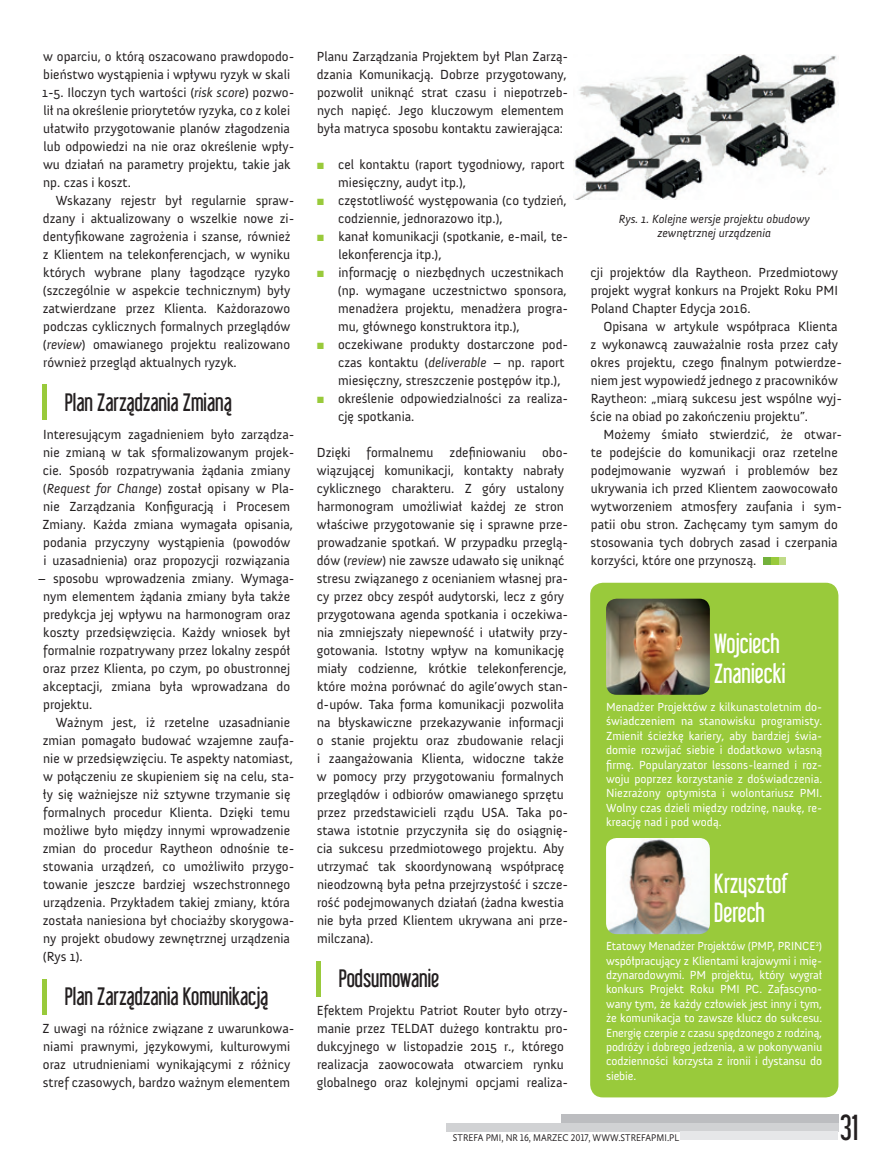
<style>
.page{position:relative;width:881px;height:1174px;background:#fff}
.page>*{position:absolute;margin:0;border:0;box-sizing:border-box;transform-origin:0 0}
.t1{font:32.25px "Libel Suit";color:#231f20}
.t2{font:24.75px "Libel Suit";color:#fff}
.Śródtytuł_-_all{font:22.5px "Libel Suit";color:#231f20}
.Podstawowy_akapit{font:13.5px/18px "Anivers";color:#231f20}
.t3{font:12px/14.4px "Anivers";letter-spacing:-.01em;color:#fff;text-align:justify}
.t4{font:italic 12px/14.4px "Anivers";color:#231f20;text-align:center}
.t5{font:10.05px "Calluna Sans";letter-spacing:.005em;color:#231f20;scale:.91 1}
.s1{font-style:italic}
.s2{font-family:"Arial";color:#99ca3b}
</style>
<div class="page">
<div style="left:590px;top:583px;width:248px;height:514px;background:#99ca3b;border-radius:13px"></div>
<img style="left:606px;top:598px;width:103px;height:97px">
<img style="left:606px;top:838px;width:103px;height:96px">
<hr style="left:43px;top:385px;width:4px;height:35px;background:#99ca3b">
<hr style="left:43px;top:979px;width:4px;height:35px;background:#99ca3b">
<hr style="left:316px;top:961px;width:4px;height:35px;background:#99ca3b">
<div style="left:763px;top:557px;width:7px;height:8px;background:#73b13b"></div>
<div style="left:778px;top:557px;width:7px;height:8px;background:#c0db88"></div>
<div style="left:770px;top:557px;width:8px;height:8px;background:#99ca3b"></div>
<img style="left:573px;top:55px;width:265px;height:145px">
<div style="left:560px;top:1114px;width:278px;height:9px;background:#bcbdc0"></div>
<div style="left:446px;top:1122px;width:392px;height:9px;background:#d1d2d4"></div>
<div style="left:680px;top:1131px;width:158px;height:8px;background:#e6e7e9"></div>
<p class="Podstawowy_akapit" style="left:42px;top:47px;width:253px">w oparciu, o którą oszacowano prawdopodo&shy;bieństwo wystąpienia i wpływu ryzyk w skali 1-5. Iloczyn tych wartości (<span class="s1">risk score</span>) pozwo&shy;lił na określenie priorytetów ryzyka, co z kolei ułatwiło przygotowanie planów złagodzenia lub odpowiedzi na nie oraz określenie wpły&shy;wu działań na parametry projektu, takie jak np. czas i koszt.</p>
<p class="Podstawowy_akapit" style="left:43px;top:191px;width:253px;text-indent:13px">Wskazany rejestr był regularnie spraw&shy;dzany i aktualizowany o wszelkie nowe zi&shy;dentyfikowane zagrożenia i szanse, również z Klientem na telekonferencjach, w wyniku których wybrane plany łagodzące ryzyko (szczególnie w aspekcie technicznym) były zatwierdzane przez Klienta. Każdorazowo podczas cyklicznych formalnych przeglądów (<span class="s1">review</span>) omawianego projektu realizowano również przegląd aktualnych ryzyk.</p>
<p class="Śródtytuł_-_all" style="left:65px;top:388px;width:168px">Plan Zarządzania Zmianą</p>
<p class="Podstawowy_akapit" style="left:42px;top:425px;width:253px">Interesującym zagadnieniem było zarządza&shy;nie zmianą w tak sformalizowanym projek&shy;cie. Sposób rozpatrywania żądania zmiany (<span class="s1">Request for Change</span>) został opisany w Pla&shy;nie Zarządzania Konfiguracją i Procesem Zmiany. Każda zmiana wymagała opisania, podania przyczyny wystąpienia (powodów i uzasadnienia) oraz propozycji rozwiązania</p>
<p class="Podstawowy_akapit" style="left:43px;top:569px;width:253px;text-indent:-5px">– sposobu wprowadzenia zmiany. Wymaga&shy;nym elementem żądania zmiany była także predykcja jej wpływu na harmonogram oraz koszty przedsięwzięcia. Każdy wniosek był formalnie rozpatrywany przez lokalny zespół oraz przez Klienta, po czym, po obustronnej akceptacji, zmiana była wprowadzana do projektu.</p>
<p class="Podstawowy_akapit" style="left:43px;top:713px;width:253px;text-indent:13px">Ważnym jest, iż rzetelne uzasadnianie zmian pomagało budować wzajemne zaufa&shy;nie w przedsięwzięciu. Te aspekty natomiast, w połączeniu ze skupieniem się na celu, sta&shy;ły się ważniejsze niż sztywne trzymanie się formalnych procedur Klienta. Dzięki temu możliwe było między innymi wprowadzenie zmian do procedur Raytheon odnośnie te&shy;stowania urządzeń, co umożliwiło przygo&shy;towanie jeszcze bardziej wszechstronnego urządzenia. Przykładem takiej zmiany, która została naniesiona był chociażby skorygowa&shy;ny projekt obudowy zewnętrznej urządzenia (Rys 1).</p>
<p class="Śródtytuł_-_all" style="left:65px;top:982px;width:205px">Plan Zarządzania Komunikacją</p>
<p class="Podstawowy_akapit" style="left:42px;top:1019px;width:253px">Z uwagi na różnice związane z uwarunkowa&shy;niami prawnymi, językowymi, kulturowymi oraz utrudnieniami wynikającymi z różnicy stref czasowych, bardzo ważnym elementem</p>
<p class="Podstawowy_akapit" style="left:316px;top:47px;width:253px">Planu Zarządzania Projektem był Plan Zarzą&shy;dzania Komunikacją. Dobrze przygotowany, pozwolił uniknąć strat czasu i niepotrzeb&shy;nych napięć. Jego kluczowym elementem była matryca sposobu kontaktu zawierająca:</p>
<p class="Podstawowy_akapit" style="left:338px;top:155px;width:227px;text-indent:-22px"><span class="s2">■</span> cel kontaktu (raport tygodniowy, raport miesięczny, audyt itp.),</p>
<p class="Podstawowy_akapit" style="left:338px;top:191px;width:230px;text-indent:-22px"><span class="s2">■</span> częstotliwość występowania (co tydzień, codziennie, jednorazowo itp.),</p>
<p class="Podstawowy_akapit" style="left:338px;top:227px;width:231px;text-indent:-22px"><span class="s2">■</span> kanał komunikacji (spotkanie, e-mail, te&shy;lekonferencja itp.),</p>
<p class="Podstawowy_akapit" style="left:338px;top:263px;width:232px;text-indent:-22px"><span class="s2">■</span> informację o niezbędnych uczestnikach (np. wymagane uczestnictwo sponsora, menadżera projektu, menadżera progra&shy;mu, głównego konstruktora itp.),</p>
<p class="Podstawowy_akapit" style="left:338px;top:335px;width:232px;text-indent:-22px"><span class="s2">■</span> oczekiwane produkty dostarczone pod&shy;czas kontaktu (<span class="s1">deliverable</span> – np. raport miesięczny, streszczenie postępów itp.),</p>
<p class="Podstawowy_akapit" style="left:338px;top:389px;width:232px;text-indent:-22px"><span class="s2">■</span> określenie odpowiedzialności za realiza&shy;cję spotkania.</p>
<p class="Podstawowy_akapit" style="left:316px;top:443px;width:253px">Dzięki formalnemu zdefiniowaniu obo&shy;wiązującej komunikacji, kontakty nabrały cyklicznego charakteru. Z góry ustalony harmonogram umożliwiał każdej ze stron właściwe przygotowanie się i sprawne prze&shy;prowadzanie spotkań. W przypadku przeglą&shy;dów (<span class="s1">review</span>) nie zawsze udawało się uniknąć stresu związanego z ocenianiem własnej pra&shy;cy przez obcy zespół audytorski, lecz z góry przygotowana agenda spotkania i oczekiwa&shy;nia zmniejszały niepewność i ułatwiły przy&shy;gotowania. Istotny wpływ na komunikację miały codzienne, krótkie telekonferencje, które można porównać do agile’owych stan&shy;d-upów. Taka forma komunikacji pozwoliła na błyskawiczne przekazywanie informacji o stanie projektu oraz zbudowanie relacji i zaangażowania Klienta, widoczne także w pomocy przy przygotowaniu formalnych przeglądów i odbiorów omawianego sprzętu przez przedstawicieli rządu USA. Taka po&shy;stawa istotnie przyczyniła się do osiągnię&shy;cia sukcesu przedmiotowego projektu. Aby utrzymać tak skoordynowaną współpracę nieodzowną była pełna przejrzystość i szcze&shy;rość podejmowanych działań (żadna kwestia nie była przed Klientem ukrywana ani prze&shy;milczana).</p>
<p class="Śródtytuł_-_all" style="left:338px;top:964px;width:102px">Podsumowanie</p>
<p class="Podstawowy_akapit" style="left:316px;top:1001px;width:253px">Efektem Projektu Patriot Router było otrzy&shy;manie przez TELDAT dużego kontraktu pro&shy;dukcyjnego w listopadzie 2015 r., którego realizacja zaowocowała otwarciem rynku globalnego oraz kolejnymi opcjami realiza-</p>
<p class="t4" style="left:618px;top:212px;width:192px">Rys. 1. Kolejne wersje projektu obudowy zewnętrznej urządzenia</p>
<p class="Podstawowy_akapit" style="left:590px;top:263px;width:249px;text-align:justify">cji projektów dla Raytheon. Przedmiotowy projekt wygrał konkurs na Projekt Roku PMI Poland Chapter Edycja 2016.</p>
<p class="Podstawowy_akapit" style="left:590px;top:317px;width:253px;text-indent:13px">Opisana w artykule współpraca Klienta z wykonawcą zauważalnie rosła przez cały okres projektu, czego finalnym potwierdze&shy;niem jest wypowiedź jednego z pracowników Raytheon: „miarą sukcesu jest wspólne wyj&shy;ście na obiad po zakończeniu projektu”.</p>
<p class="Podstawowy_akapit" style="left:590px;top:425px;width:253px;text-indent:13px">Możemy śmiało stwierdzić, że otwar&shy;te podejście do komunikacji oraz rzetelne podejmowanie wyzwań i problemów bez ukrywania ich przed Klientem zaowocowało wytworzeniem atmosfery zaufania i sym&shy;patii obu stron. Zachęcamy tym samym do stosowania tych dobrych zasad i czerpania korzyści, które one przynoszą.</p>
<p class="t2" style="left:714px;top:629px;width:67px">Wojciech</p>
<p class="t2" style="left:714px;top:658px;width:73px">Znaniecki</p>
<p class="t3" style="left:605px;top:700px;width:218px">Menadżer Projektów z kilkunastoletnim do&shy;świadczeniem na stanowisku programisty.<br>Zmienił ścieżkę kariery, aby bardziej świa&shy;domie rozwijać siebie i dodatkowo własną firmę. Popularyzator lessons-learned i roz&shy;woju poprzez korzystanie z doświadczenia.<br>Niezrażony optymista i wolontariusz PMI.<br>Wolny czas dzieli między rodzinę, naukę, re&shy;kreację nad i pod wodą.</p>
<p class="t2" style="left:714px;top:868px;width:76px">Krzysztof</p>
<p class="t2" style="left:714px;top:898px;width:52px">Derech</p>
<p class="t3" style="left:605px;top:939px;width:218px">Etatowy Menadżer Projektów (PMP, PRINCE<sup>2</sup>) współpracujący z Klientami krajowymi i mię&shy;dzynarodowymi. PM projektu, który wygrał konkurs Projekt Roku PMI PC. Zafascyno&shy;wany tym, że każdy człowiek jest inny i tym, że komunikacja to zawsze klucz do sukcesu.<br>Energię czerpie z czasu spędzonego z rodziną, podróży i dobrego jedzenia, a w pokonywaniu codzienności korzysta z ironii i dystansu do siebie.</p>
<p class="t5" style="left:453px;top:1131px;width:250px">STREFA PMI, NR 16, MARZEC 2017, WWW.STREFAPMI.PL</p>
<h1 class="t1" style="left:839px;top:1108px;width:20px">31</h1>
</div>
